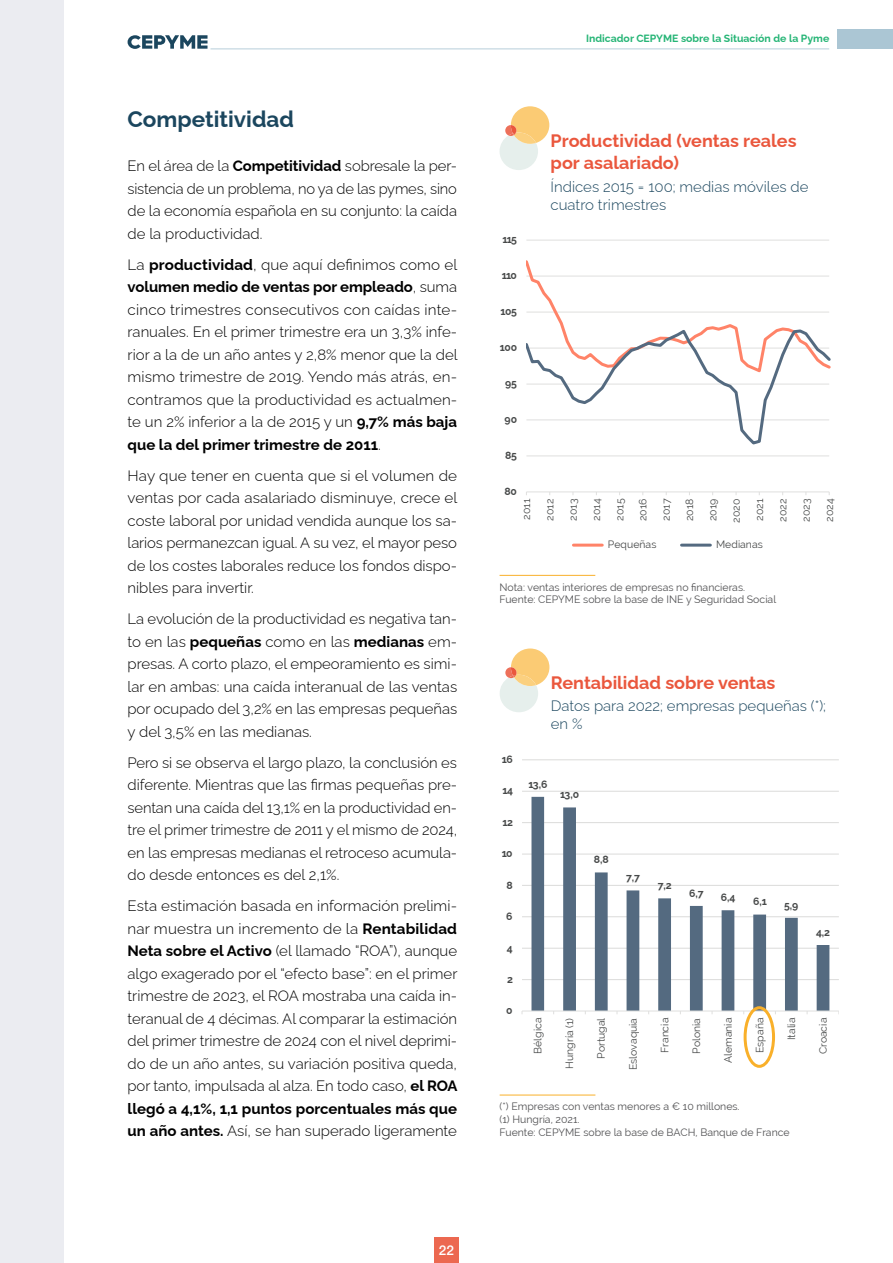
<style>
.page{position:relative;width:893px;height:1263px;background:#fff}
.page>*{position:absolute;margin:0;border:0;box-sizing:border-box;transform-origin:0 0}
.Ladillo_02{font:700 22.5px "Raleway";color:#1b465e}
.Grafico_titulo{font:700 18px/22.5px "Raleway";color:#ea573d}
.Texto{font:300 15px/22.5px "Raleway";color:#000;text-align:justify}
.Grafico_subtitulo{font:300 15px/18px "Raleway";color:#1b465e}
.t1{font:500 13.5px "Helvetica Neue LT Std";color:#fff}
.t2{font:10.5px "Raleway";color:#474949}
.Fuente_2{font:10.5px "Raleway";color:#525254}
.Fuente_1{font:10.5px "Raleway";color:#525254}
.t3{font:700 10.5px "Raleway";letter-spacing:-.065em;color:#474949}
.t4{font:700 10.5px "Raleway";color:#26b576}
.s1{font-weight:700}
</style>
<div class="page">
<hr style="left:210px;top:49px;width:619px;height:1px;background:#b7ceda">
<div style="left:838px;top:29px;width:55px;height:20px;background:#abc6d4"></div>
<svg style="left:128px;top:35px;width:79px;height:14px"></svg>
<div style="left:434px;top:1238px;width:25px;height:25px;background:#ec6850"></div>
<div style="left:0;top:0;width:64px;height:1263px;background:#ebecf1"></div>
<hr style="left:500px;top:575px;width:95px;height:1px;background:#f9b02a">
<svg style="left:499px;top:106px;width:50px;height:64px"></svg>
<hr style="left:526px;top:455px;width:303px;height:1px;background:#dfdfde">
<hr style="left:526px;top:240px;width:303px;height:1px;background:#dfdfde">
<hr style="left:526px;top:491px;width:303px;height:1px;background:#dfdfde">
<svg style="left:526px;top:260px;width:304px;height:185px"></svg>
<hr style="left:573px;top:544px;width:29px;height:3px;background:#ff8368">
<hr style="left:681px;top:544px;width:29px;height:3px;background:#546a80">
<hr style="left:500px;top:1095px;width:95px;height:1px;background:#f9b02a">
<svg style="left:500px;top:648px;width:49px;height:64px"></svg>
<hr style="left:522px;top:979px;width:317px;height:1px;background:#dfdfde">
<hr style="left:522px;top:948px;width:317px;height:1px;background:#dfdfde">
<hr style="left:522px;top:916px;width:317px;height:1px;background:#dfdfde">
<hr style="left:522px;top:885px;width:317px;height:1px;background:#dfdfde">
<hr style="left:522px;top:853px;width:317px;height:2px;background:#dfdfde">
<hr style="left:522px;top:822px;width:317px;height:1px;background:#dfdfde">
<hr style="left:522px;top:791px;width:317px;height:1px;background:#dfdfde">
<hr style="left:522px;top:759px;width:317px;height:1px;background:#dfdfde">
<svg style="left:531px;top:797px;width:298px;height:214px"></svg>
<hr style="left:522px;top:1011px;width:317px;height:1px;background:#dfdfde">
<div style="left:744px;top:1006px;width:31px;height:62px;border:3px solid #f9b02a;border-radius:50%"></div>
<p class="Ladillo_02" style="left:128px;top:102px;width:168px">Competitividad</p>
<p class="Texto" style="left:128px;top:153px;width:331px">En el área de la <span class="s1">Competitividad</span> sobresale la per&shy;sistencia de un problema, no ya de las pymes, sino de la economía española en su conjunto: la caída de la productividad.</p>
<p class="Texto" style="left:128px;top:252px;width:332px">La <span class="s1">productividad</span>, que aquí definimos como el <span class="s1">volumen medio de ventas por empleado</span>, suma cinco trimestres consecutivos con caídas inte&shy;ranuales. En el primer trimestre era un 3,3% infe&shy;rior a la de un año antes y 2,8% menor que la del mismo trimestre de 2019. Yendo más atrás, en&shy;contramos que la productividad es actualmen&shy;te un 2% inferior a la de 2015 y un <span class="s1">9,7% más baja que la del primer trimestre de 2011</span>.</p>
<p class="Texto" style="left:128px;top:463px;width:331px">Hay que tener en cuenta que si el volumen de ventas por cada asalariado disminuye, crece el coste laboral por unidad vendida aunque los sa&shy;larios permanezcan igual. A su vez, el mayor peso de los costes laborales reduce los fondos dispo&shy;nibles para invertir.</p>
<p class="Texto" style="left:128px;top:606px;width:331px">La evolución de la productividad es negativa tan&shy;to en las <span class="s1">pequeñas</span> como en las <span class="s1">medianas</span> em&shy;presas. A corto plazo, el empeoramiento es simi&shy;lar en ambas: una caída interanual de las ventas por ocupado del 3,2% en las empresas pequeñas y del 3,5% en las medianas.</p>
<p class="Texto" style="left:128px;top:750px;width:331px">Pero si se observa el largo plazo, la conclusión es diferente. Mientras que las firmas pequeñas pre&shy;sentan una caída del 13,1% en la productividad en&shy;tre el primer trimestre de 2011 y el mismo de 2024, en las empresas medianas el retroceso acumula&shy;do desde entonces es del 2,1%.</p>
<p class="Texto" style="left:128px;top:893px;width:332px">Esta estimación basada en información prelimi&shy;nar muestra un incremento de la <span class="s1">Rentabilidad Neta sobre el Activo</span> (el llamado “ROA”), aunque algo exagerado por el “efecto base”: en el primer trimestre de 2023, el ROA mostraba una caída in&shy;teranual de 4 décimas. Al comparar la estimación del primer trimestre de 2024 con el nivel deprimi&shy;do de un año antes, su variación positiva queda, por tanto, impulsada al alza. En todo caso, <span class="s1">el ROA llegó a 4,1%, 1,1 puntos porcentuales más que un año antes.</span> Así, se han superado ligeramente</p>
<p class="t1" style="left:439px;top:1242px;width:17px">22</p>
<p class="t4" style="left:586px;top:30px;width:245px">Indicador CEPYME sobre la Situación de la Pyme</p>
<p class="t3" style="left:502px;top:231px;width:16px">115</p>
<p class="t3" style="left:502px;top:267px;width:17px">110</p>
<p class="t3" style="left:500px;top:303px;width:18px">105</p>
<p class="t3" style="left:500px;top:339px;width:19px">100</p>
<p class="t3" style="left:505px;top:375px;width:13px">95</p>
<p class="t3" style="left:505px;top:411px;width:14px">90</p>
<p class="t3" style="left:505px;top:447px;width:13px">85</p>
<p class="t3" style="left:504px;top:483px;width:14px">80</p>
<p class="Grafico_titulo" style="left:551px;top:127px;width:247px">Productividad (ventas reales por asalariado)</p>
<p class="Grafico_subtitulo" style="left:551px;top:176px;width:259px">Índices 2015 = 100; medias móviles de cuatro trimestres</p>
<p class="t2" style="left:520px;top:519px;width:23px;rotate:-90deg">2011</p>
<p class="t2" style="left:544px;top:521px;width:24px;rotate:-90deg">2012</p>
<p class="t2" style="left:567px;top:521px;width:24px;rotate:-90deg">2013</p>
<p class="t2" style="left:590px;top:521px;width:24px;rotate:-90deg">2014</p>
<p class="t2" style="left:614px;top:521px;width:24px;rotate:-90deg">2015</p>
<p class="t2" style="left:637px;top:521px;width:24px;rotate:-90deg">2016</p>
<p class="t2" style="left:660px;top:521px;width:24px;rotate:-90deg">2017</p>
<p class="t2" style="left:683px;top:521px;width:24px;rotate:-90deg">2018</p>
<p class="t2" style="left:707px;top:521px;width:24px;rotate:-90deg">2019</p>
<p class="t2" style="left:730px;top:523px;width:26px;rotate:-90deg">2020</p>
<p class="t2" style="left:753px;top:521px;width:24px;rotate:-90deg">2021</p>
<p class="t2" style="left:777px;top:522px;width:25px;rotate:-90deg">2022</p>
<p class="t2" style="left:800px;top:522px;width:25px;rotate:-90deg">2023</p>
<p class="t2" style="left:823px;top:522px;width:25px;rotate:-90deg">2024</p>
<p class="t2" style="left:608px;top:539px;width:50px">Pequeñas</p>
<p class="t2" style="left:716px;top:539px;width:48px">Medianas</p>
<p class="Fuente_1" style="left:499px;top:581px;width:247px">Nota: ventas interiores de empresas no financieras.</p>
<p class="Fuente_2" style="left:499px;top:593px;width:278px">Fuente: CEPYME sobre la base de INE y Seguridad Social</p>
<p class="t3" style="left:502px;top:751px;width:12px">16</p>
<p class="t3" style="left:503px;top:782px;width:12px">14</p>
<p class="t3" style="left:503px;top:814px;width:12px">12</p>
<p class="t3" style="left:502px;top:845px;width:12px">10</p>
<p class="t3" style="left:506px;top:877px;width:8px">8</p>
<p class="t3" style="left:506px;top:908px;width:8px">6</p>
<p class="t3" style="left:507px;top:939px;width:7px">4</p>
<p class="t3" style="left:507px;top:971px;width:7px">2</p>
<p class="t3" style="left:506px;top:1002px;width:8px">0</p>
<p class="Grafico_titulo" style="left:551px;top:669px;width:226px">Rentabilidad sobre ventas</p>
<p class="Grafico_subtitulo" style="left:551px;top:695px;width:277px">Datos para 2022; empresas pequeñas (*); en %</p>
<p class="t3" style="left:528px;top:776px;width:20px">13,6</p>
<p class="t3" style="left:560px;top:786px;width:21px">13,0</p>
<p class="t3" style="left:594px;top:851px;width:16px">8,8</p>
<p class="t3" style="left:626px;top:869px;width:15px">7,7</p>
<p class="t3" style="left:658px;top:877px;width:15px">7,2</p>
<p class="t3" style="left:689px;top:885px;width:16px">6,7</p>
<p class="t3" style="left:721px;top:889px;width:16px">6,4</p>
<p class="t3" style="left:753px;top:893px;width:15px">6,1</p>
<p class="t3" style="left:784px;top:896px;width:16px">5,9</p>
<p class="t3" style="left:816px;top:924px;width:15px">4,2</p>
<p class="t2" style="left:532px;top:1054px;width:38px;rotate:-90deg">Bélgica</p>
<p class="t2" style="left:563px;top:1069px;width:52px;rotate:-90deg">Hungría (1)</p>
<p class="t2" style="left:595px;top:1059px;width:43px;rotate:-90deg">Portugal</p>
<p class="t2" style="left:627px;top:1070px;width:54px;rotate:-90deg">Eslovaquia</p>
<p class="t2" style="left:659px;top:1053px;width:37px;rotate:-90deg">Francia</p>
<p class="t2" style="left:690px;top:1053px;width:37px;rotate:-90deg">Polonia</p>
<p class="t2" style="left:722px;top:1063px;width:47px;rotate:-90deg">Alemania</p>
<p class="t2" style="left:754px;top:1053px;width:37px;rotate:-90deg">España</p>
<p class="t2" style="left:785px;top:1040px;width:24px;rotate:-90deg">Italia</p>
<p class="t2" style="left:817px;top:1054px;width:38px;rotate:-90deg">Croacia</p>
<p class="Fuente_1" style="left:500px;top:1100px;width:241px">(*) Empresas con ventas menores a € 10 millones.</p>
<p class="Fuente_2" style="left:500px;top:1113px;width:82px">(1) Hungría, 2021.</p>
<p class="Fuente_2" style="left:500px;top:1126px;width:292px">Fuente: CEPYME sobre la base de BACH, Banque de France</p>
</div>
